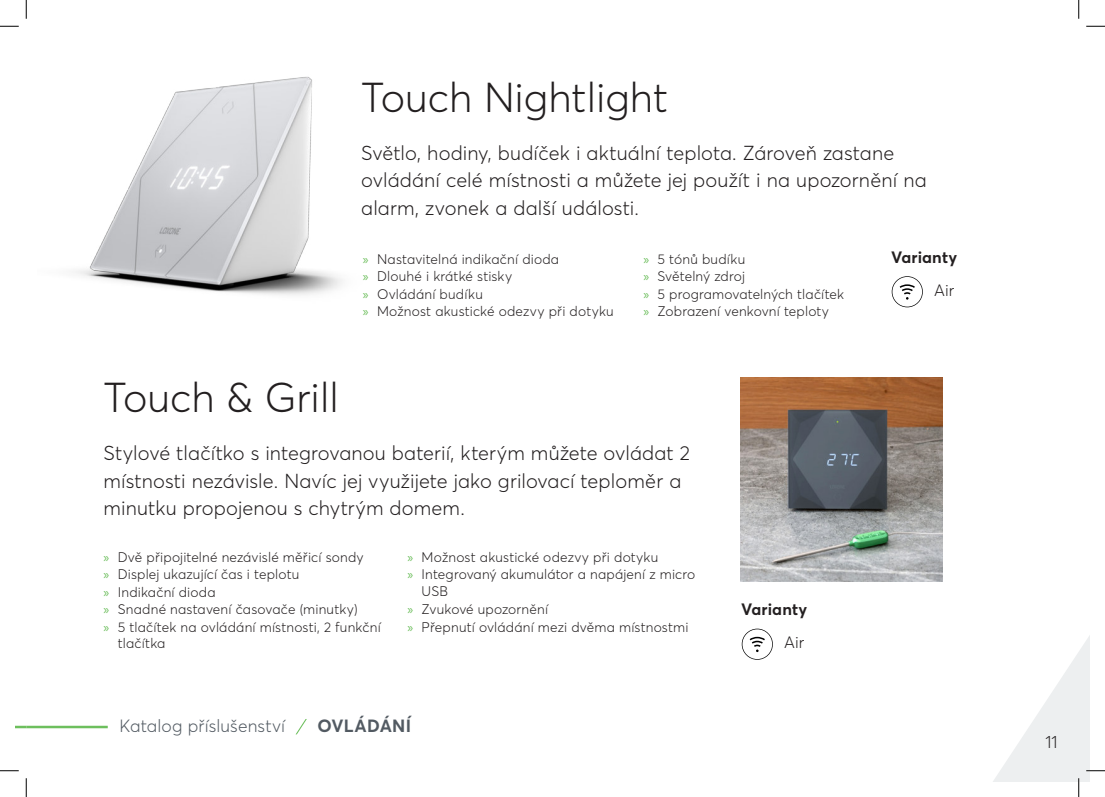
<style>
.page{position:relative;width:1105px;height:797px;background:#fff}
.page>*{position:absolute;margin:0;border:0;box-sizing:border-box;transform-origin:0 0}
.t1{font:300 41.25px "Averta";color:#231f20}
.t2{font:300 20px/27.2px "Averta";letter-spacing:.005em;color:#231f20}
.t3{font:300 17.5px "Averta";letter-spacing:.005em;color:#525a62}
.t4{font:700 17.5px "Averta";letter-spacing:.02em;color:#525a62}
.t5{font:300 17.5px "Averta";color:#231f20}
.t6{font:700 16.25px "Averta";letter-spacing:.005em;color:#231f20}
.t7{font:300 16.25px "Averta";letter-spacing:.005em;color:#231f20}
.t8{font:300 13.75px/17.5px "Averta";letter-spacing:.01em;color:#231f20}
.s1{font-family:"Myriad Pro";font-weight:400;color:#6dbf5d}
</style>
<div class="page">
<hr style="left:26px;top:725px;width:82px;height:3px;background:#6dbf5d">
<svg style="left:16px;top:725px;width:10px;height:3px"></svg>
<svg style="left:295px;top:719px;width:12px;height:16px"></svg>
<img style="left:75px;top:76px;width:268px;height:219px">
<svg style="left:892px;top:276px;width:31px;height:31px"></svg>
<svg style="left:742px;top:628px;width:31px;height:31px"></svg>
<img style="left:740px;top:377px;width:202px;height:204px">
<svg style="left:0;top:25px;width:19px;height:2px"></svg>
<svg style="left:1086px;top:25px;width:19px;height:2px"></svg>
<svg style="left:0;top:770px;width:19px;height:1px"></svg>
<svg style="left:25px;top:0;width:2px;height:19px"></svg>
<svg style="left:25px;top:778px;width:2px;height:19px"></svg>
<svg style="left:1078px;top:0;width:1px;height:19px"></svg>
<svg style="left:993px;top:635px;width:112px;height:162px"></svg>
<h1 class="t1" style="left:361px;top:73px;width:308px">Touch Nightlight</h1>
<h2 class="t2" style="left:361px;top:139px;width:567px">Světlo, hodiny, budíček i aktuální teplota. Zároveň zastane ovládání celé místnosti a můžete jej použít i na upozornění na alarm, zvonek a další události.</h2>
<p class="t8" style="left:363px;top:250px;width:252px"><span class="s1">»</span> Nastavitelná indikační dioda<br><span class="s1">»</span> Dlouhé i krátké stisky<br><span class="s1">»</span> Ovládání budíku<br><span class="s1">»</span> Možnost akustické odezvy při dotyku</p>
<p class="t8" style="left:643px;top:250px;width:202px"><span class="s1">»</span> 5 tónů budíku<br><span class="s1">»</span> Světelný zdroj<br><span class="s1">»</span> 5 programovatelných tlačítek <span class="s1">»</span> Zobrazení venkovní teploty</p>
<p class="t6" style="left:891px;top:247px;width:68px">Varianty</p>
<p class="t7" style="left:934px;top:281px;width:22px">Air</p>
<h1 class="t1" style="left:104px;top:373px;width:237px">Touch &amp; Grill</h1>
<h2 class="t2" style="left:104px;top:439px;width:588px">Stylové tlačítko s integrovanou baterií, kterým můžete ovládat 2 místnosti nezávisle. Navíc jej využijete jako grilovací teploměr a minutku propojenou s chytrým domem.</h2>
<p class="t8" style="left:104px;top:547px;width:261px"><span class="s1">»</span> Dvě připojitelné nezávislé měřicí sondy</p>
<p class="t8" style="left:104px;top:565px;width:197px"><span class="s1">»</span> Displej ukazující čas i teplotu</p>
<p class="t8" style="left:104px;top:582px;width:113px"><span class="s1">»</span> Indikační dioda</p>
<p class="t8" style="left:104px;top:600px;width:256px"><span class="s1">»</span> Snadné nastavení časovače (minutky)</p>
<p class="t8" style="left:104px;top:617px;width:279px"><span class="s1">»</span> 5 tlačítek na ovládání místnosti, 2 funkční</p>
<p class="t8" style="left:118px;top:634px;width:49px">tlačítka</p>
<p class="t8" style="left:407px;top:547px;width:252px"><span class="s1">»</span> Možnost akustické odezvy při dotyku</p>
<p class="t8" style="left:407px;top:565px;width:289px"><span class="s1">»</span> Integrovaný akumulátor a napájení z micro</p>
<p class="t8" style="left:422px;top:581px;width:28px">USB</p>
<p class="t8" style="left:407px;top:600px;width:283px"><span class="s1">»</span> Zvukové upozornění<br><span class="s1">»</span> Přepnutí ovládání mezi dvěma místnostmi</p>
<p class="t3" style="left:120px;top:715px;width:167px">Katalog příslušenství</p>
<p class="t4" style="left:317px;top:715px;width:95px">OVLÁDÁNÍ</p>
<p class="t6" style="left:741px;top:600px;width:68px">Varianty</p>
<p class="t7" style="left:784px;top:633px;width:22px">Air</p>
<p class="t5" style="left:1045px;top:731px;width:14px">11</p>
</div>
